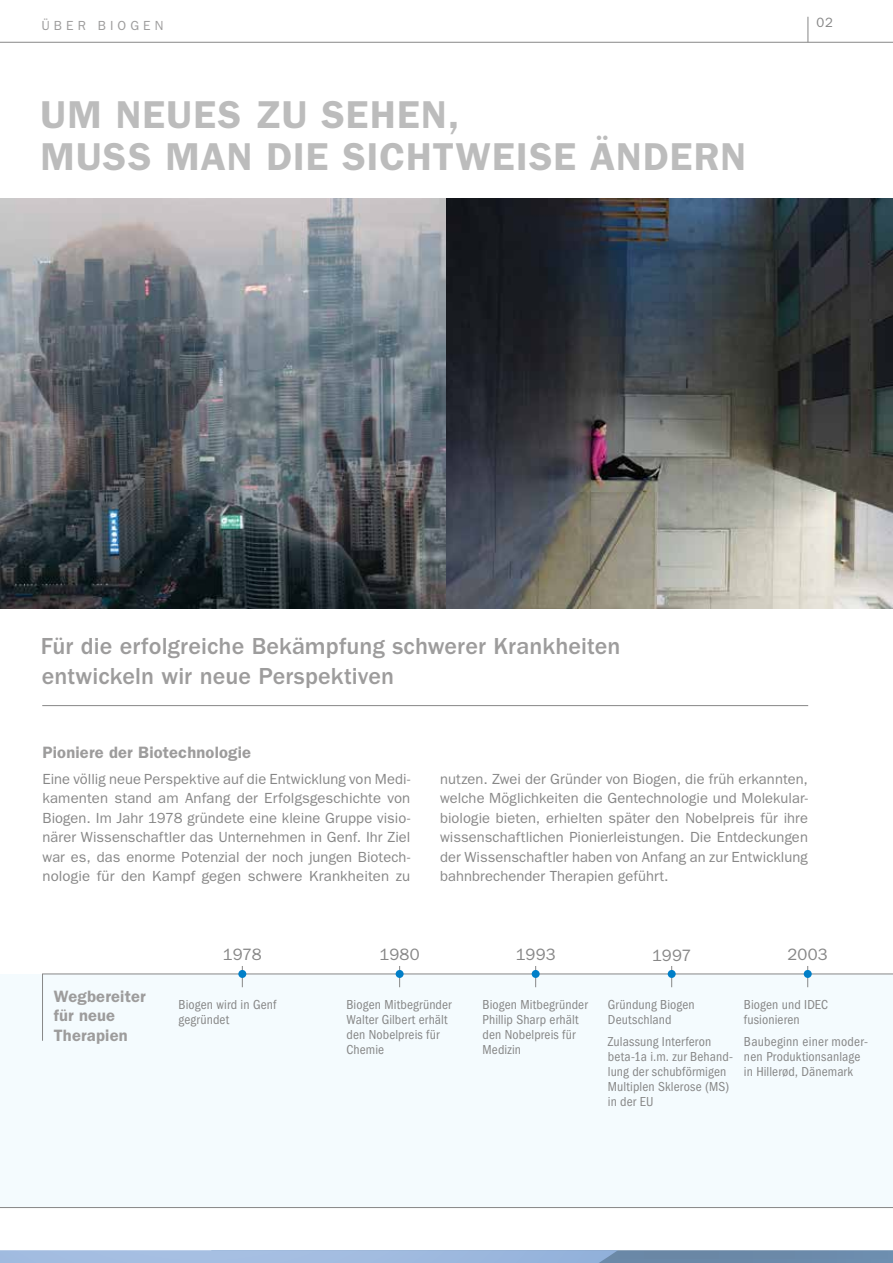
<style>
.page{position:relative;width:893px;height:1263px;background:#fff}
.page>*{position:absolute;margin:0;border:0;box-sizing:border-box;transform-origin:0 0}
.t1{font:39px/42px "Franklin Gothic LT Pro Dm";letter-spacing:.03em;color:#bcbcbc}
.t2{font:500 24px/30px "Franklin Gothic LT Pro";letter-spacing:.005em;color:#9d9c9c}
.t3{font:16.5px/19.5px "Franklin Gothic LT Pro Dm";letter-spacing:.01em;color:#9d9c9c}
.t4{font:16.5px "Franklin Gothic LT Pro";letter-spacing:.005em;color:#878787}
.t5{font:14.7px/19.5px "Franklin Gothic LT Pro";letter-spacing:.005em;color:#878787;text-align:justify}
.t6{font:condensed 13.5px/15px "Franklin Gothic LT Pro";letter-spacing:.01em;color:#878787}
.t7{font:13.5px "Franklin Gothic LT Pro";color:#878787}
.t8{font:13.2px "Franklin Gothic LT Pro";letter-spacing:.31em;color:#9d9c9c}
</style>
<div class="page">
<img style="left:0;top:199px;width:893px;height:409px">
<div style="left:0;top:974px;width:893px;height:233px;background:#f4fbfe"></div>
<hr style="left:0;top:1207px;width:893px;height:1px;background:#878787">
<hr style="left:0;top:42px;width:893px;height:1px;background:#878787">
<svg style="left:808px;top:17px;width:1px;height:25px"></svg>
<svg style="left:0;top:1250px;width:618px;height:13px;background:#9fbade"></svg>
<svg style="left:42px;top:973px;width:851px;height:68px"></svg>
<hr style="left:42px;top:705px;width:766px;height:1px;background:#878787">
<svg style="left:242px;top:966px;width:1px;height:21px"></svg>
<div style="left:238px;top:970px;width:8px;height:8px;background:#007fc8;border-radius:50%"></div>
<svg style="left:399px;top:966px;width:1px;height:21px"></svg>
<div style="left:396px;top:970px;width:8px;height:8px;background:#007fc8;border-radius:50%"></div>
<svg style="left:535px;top:966px;width:1px;height:21px"></svg>
<div style="left:532px;top:970px;width:8px;height:8px;background:#007fc8;border-radius:50%"></div>
<svg style="left:807px;top:966px;width:1px;height:21px"></svg>
<div style="left:804px;top:970px;width:8px;height:8px;background:#007fc8;border-radius:50%"></div>
<svg style="left:671px;top:966px;width:1px;height:21px"></svg>
<div style="left:668px;top:970px;width:8px;height:8px;background:#007fc8;border-radius:50%"></div>
<p class="t8" style="left:41px;top:18px;width:124px">ÜBER BIOGEN</p>
<p class="t7" style="left:816px;top:15px;width:18px">02</p>
<h1 class="t1" style="left:40px;top:93px;width:707px">UM NEUES ZU SEHEN,<br>MUSS MAN DIE SICHTWEISE ÄNDERN</h1>
<h2 class="t2" style="left:41px;top:632px;width:581px">Für die erfolgreiche Bekämpfung schwerer Krankheiten entwickeln wir neue Perspektiven</h2>
<p class="t3" style="left:43px;top:743px;width:210px">Pioniere der Biotechnologie</p>
<p class="t5" style="left:43px;top:769px;width:369px">Eine völlig neue Perspektive auf die Entwicklung von Medi&shy;kamenten stand am Anfang der Erfolgsgeschichte von Biogen. Im Jahr 1978 gründete eine kleine Gruppe visio&shy;närer Wissenschaftler das Unternehmen in Genf. Ihr Ziel war es, das enorme Potenzial der noch jungen Biotech&shy;nologie für den Kampf gegen schwere Krankheiten zu</p>
<p class="t5" style="left:440px;top:769px;width:369px">nutzen. Zwei der Gründer von Biogen, die früh erkannten, welche Möglichkeiten die Gentechnologie und Molekular&shy;biologie bieten, erhielten später den Nobelpreis für ihre wissenschaftlichen Pionierleistungen. Die Entdeckungen der Wissenschaftler haben von Anfang an zur Entwicklung bahnbrechender Therapien geführt.</p>
<p class="t4" style="left:223px;top:945px;width:40px">1978</p>
<p class="t3" style="left:54px;top:986px;width:93px">Wegbereiter für neue<br>Therapien</p>
<p class="t6" style="left:179px;top:997px;width:99px">Biogen wird in Genf gegründet</p>
<p class="t4" style="left:380px;top:945px;width:42px">1980</p>
<p class="t6" style="left:346px;top:997px;width:107px">Biogen Mitbegründer<br>Walter Gilbert erhält den Nobelpreis für<br>Chemie</p>
<p class="t4" style="left:516px;top:945px;width:41px">1993</p>
<p class="t6" style="left:482px;top:997px;width:107px">Biogen Mitbegründer<br>Phillip Sharp erhält den Nobelpreis für<br>Medizin</p>
<p class="t4" style="left:652px;top:946px;width:41px">1997</p>
<p class="t4" style="left:788px;top:945px;width:42px">2003</p>
<p class="t6" style="left:608px;top:997px;width:88px">Gründung Biogen<br>Deutschland</p>
<p class="t6" style="left:608px;top:1034px;width:127px">Zulassung Interferon beta-1a i.m. zur Behand&shy;lung der schubförmigen<br>Multiplen Sklerose (MS) in der EU</p>
<p class="t6" style="left:744px;top:997px;width:86px">Biogen und IDEC fusionieren</p>
<p class="t6" style="left:744px;top:1034px;width:125px">Baubeginn einer moder&shy;nen Produktionsanlage in Hillerød, Dänemark</p>
</div>
